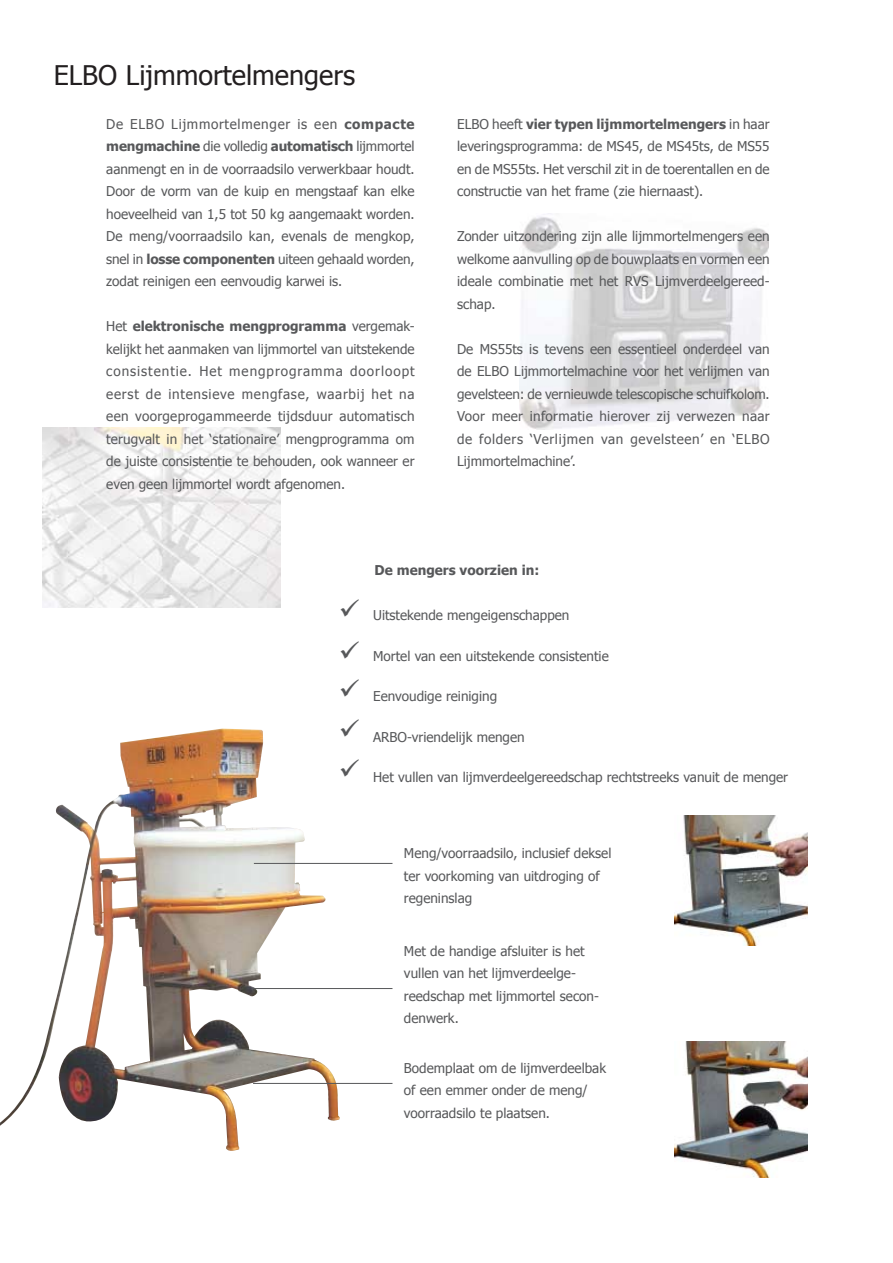
<style>
.page{position:relative;width:893px;height:1263px;background:#fff}
.page>*{position:absolute;margin:0;border:0;box-sizing:border-box;transform-origin:0 0}
.t1{font:27px "Tahoma";color:#231f20}
.t2{font:13.5px/22.5px "Tahoma";color:#57585a;text-align:justify}
.t3{font:700 13.5px "Tahoma";color:#57585a}
.s1{font-weight:700}
</style>
<div class="page">
<img style="left:43px;top:428px;width:238px;height:180px">
<img style="left:0;top:728px;width:340px;height:423px">
<img style="left:519px;top:216px;width:250px;height:213px">
<img style="left:675px;top:1041px;width:133px;height:137px">
<img style="left:674px;top:815px;width:134px;height:130px">
<hr style="left:253px;top:988px;width:139px;height:1px;background:#57585a">
<hr style="left:254px;top:863px;width:138px;height:1px;background:#57585a">
<hr style="left:253px;top:1083px;width:139px;height:1px;background:#57585a">
<p class="t1" style="left:54px;top:57px;width:303px">ELBO Lijmmortelmengers</p>
<p class="t2" style="left:106px;top:112px;width:310px">De ELBO Lijmmortelmenger is een <span class="s1">compacte mengmachine</span> die volledig <span class="s1">automatisch</span> lijmmortel aanmengt en in de voorraadsilo verwerkbaar houdt.<br>Door de vorm van de kuip en mengstaaf kan elke hoeveelheid van 1,5 tot 50 kg aangemaakt worden.<br>De meng/voorraadsilo kan, evenals de mengkop, snel in <span class="s1">losse componenten</span> uiteen gehaald worden, zodat reinigen een eenvoudig karwei is.</p>
<p class="t2" style="left:106px;top:314px;width:310px">Het <span class="s1">elektronische mengprogramma</span> vergemak&shy;kelijkt het aanmaken van lijmmortel van uitstekende consistentie. Het mengprogramma doorloopt eerst de intensieve mengfase, waarbij het na een voorgeprogammeerde tijdsduur automatisch terugvalt in het ‘stationaire’ mengprogramma om de juiste consistentie te behouden, ook wanneer er even geen lijmmortel wordt afgenomen.</p>
<p class="t2" style="left:457px;top:112px;width:314px">ELBO heeft <span class="s1">vier typen lijmmortelmengers</span> in haar leveringsprogramma: de MS45, de MS45ts, de MS55 en de MS55ts. Het verschil zit in de toerentallen en de constructie van het frame (zie hiernaast).</p>
<p class="t2" style="left:457px;top:224px;width:314px">Zonder uitzondering zijn alle lijmmortelmengers een welkome aanvulling op de bouwplaats en vormen een ideale combinatie met het RVS Lijmverdeelgereed&shy;schap.</p>
<p class="t2" style="left:457px;top:337px;width:314px">De MS55ts is tevens een essentieel onderdeel van de ELBO Lijmmortelmachine voor het verlijmen van gevelsteen: de vernieuwde telescopische schuifkolom.<br>Voor meer informatie hierover zij verwezen naar de folders ‘Verlijmen van gevelsteen’ en ‘ELBO Lijmmortelmachine’.</p>
<p class="t3" style="left:375px;top:560px;width:166px">De mengers voorzien in:</p>
<p class="t2" style="left:373px;top:603px;width:198px">Uitstekende mengeigenschappen</p>
<p class="t2" style="left:373px;top:644px;width:237px">Mortel van een uitstekende consistentie</p>
<p class="t2" style="left:373px;top:684px;width:126px">Eenvoudige reiniging</p>
<p class="t2" style="left:373px;top:725px;width:153px">ARBO-vriendelijk mengen</p>
<p class="t2" style="left:373px;top:765px;width:416px">Het vullen van lijmverdeelgereedschap rechtstreeks vanuit de menger</p>
<p class="t2" style="left:404px;top:841px;width:209px;text-align:left">Meng/voorraadsilo, inclusief deksel ter voorkoming van uitdroging of regeninslag</p>
<p class="t2" style="left:404px;top:939px;width:197px;text-align:left">Met de handige afsluiter is het vullen van het lijmverdeelge&shy;reedschap met lijmmortel secon&shy;denwerk.</p>
<p class="t2" style="left:404px;top:1056px;width:204px;text-align:left">Bodemplaat om de lijmverdeelbak of een emmer onder de meng/ voorraadsilo te plaatsen.</p>
</div>
